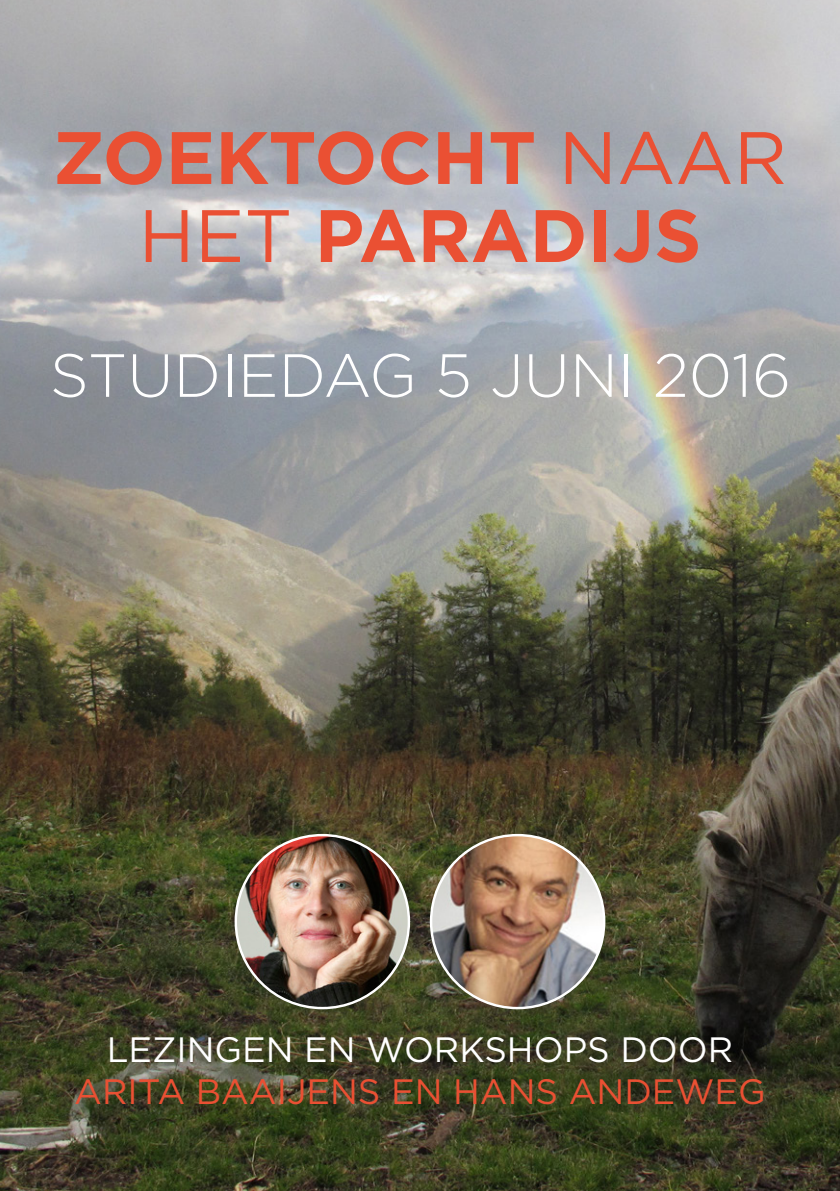
<style>
.page{position:relative;width:840px;height:1191px;background:#fff}
.page>*{position:absolute;margin:0;border:0;box-sizing:border-box;transform-origin:0 0}
.t1{font:700 74px/78px "Gotham";color:#ea5033;text-align:center}
.t2{font:300 60.8px "Gotham";color:#fff}
.t3{font:35.2px "Gotham";color:#ea5033}
.t4{font:35.2px "Gotham";color:#fff}
.s1{font-weight:400}
</style>
<div class="page">
<img style="left:0;top:0;width:839px;height:1191px">
<div style="left:219px;top:818px;width:205px;height:206px;background:#1d1d1b;opacity:.15"></div>
<img style="left:236px;top:835px;width:172px;height:173px;border-radius:86px">
<div style="left:414px;top:818px;width:206px;height:206px;background:#1d1d1b;opacity:.15"></div>
<img style="left:431px;top:835px;width:173px;height:173px;border-radius:86px">
<h1 class="t1" style="left:53px;top:118px;width:735px">ZOEKTOCHT <span class="s1">NAAR<br>HET</span> PARADIJS</h1>
<h2 class="t2" style="left:50px;top:337px;width:742px">STUDIEDAG 5 JUNI 2016</h2>
<p class="t4" style="left:107px;top:1026px;width:627px">LEZINGEN EN WORKSHOPS DOOR</p>
<p class="t3" style="left:74px;top:1068px;width:692px">ARITA BAAIJENS EN HANS ANDEWEG</p>
</div>
